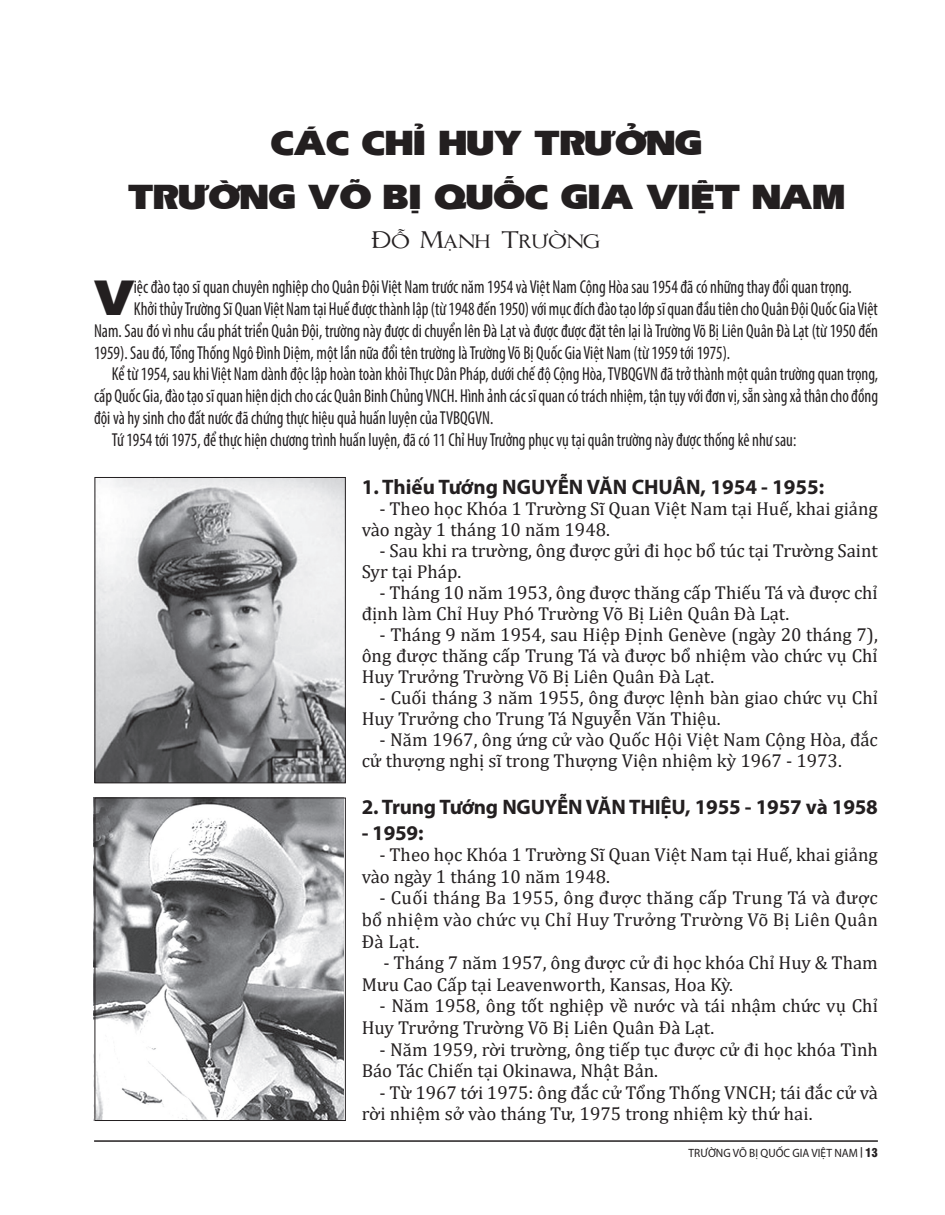
<style>
.page{position:relative;width:945px;height:1215px;background:#fff}
.page>*{position:absolute;margin:0;border:0;box-sizing:border-box;transform-origin:0 0}
.t1{font:900 51.3px "Erie";color:#231f20;scale:.9 1}
.t2{font:900 36px/54px "Erie";color:#231f20;text-align:center}
.t3{font:700 21px "Myriad Pro";letter-spacing:-.01em;color:#231f20}
.t4{font:21px "UTM Roman Classic";color:#231f20}
.t5{font:18.75px/21px "Cambria";color:#231f20}
.t6{font:condensed 18.75px "Myriad Pro";color:#231f20;scale:.9 1}
.t7{font:12px "Myriad Pro";color:#231f20;scale:.95 1}
.s1{font-weight:700;font-size:10.5px}
.s2{font-family:"UTM Swiss 721 Black Condensed"}
</style>
<div class="page">
<hr style="left:94px;top:1140px;width:784px;height:2px;background:#231f20">
<img style="left:97px;top:479px;width:247px;height:302px">
<div style="left:95px;top:477px;width:251px;height:306px;border:1px solid #231f20"></div>
<img style="left:93px;top:798px;width:251px;height:323px">
<div style="left:95px;top:798px;width:251px;height:323px;border:1px solid #231f20"></div>
<h2 class="t2" style="left:128px;top:117px;width:718px">CÁC CHỈ HUY TRƯỞNG<br>TRƯỜNG VÕ BỊ QUỐC GIA VIỆT NAM</h2>
<p class="t4" style="left:372px;top:229px;width:230px">Đỗ Mạnh Trường</p>
<h1 class="t1" style="left:93px;top:263px;width:47px">V</h1>
<p class="t6" style="left:134px;top:276px;width:799px">iệc đào tạo sĩ quan chuyên nghiệp cho Quân Đội Việt Nam trước năm 1954 và Việt Nam Cộng Hòa sau 1954 đã có những thay đổi quan trọng.</p>
<p class="t6" style="left:134px;top:298px;width:828px">Khởi thủy Trường Sĩ Quan Việt Nam tại Huế được thành lập (từ 1948 đến 1950) với mục đích đào tạo lớp sĩ quan đầu tiên cho Quân Đội Quốc Gia Việt</p>
<p class="t6" style="left:94px;top:319px;width:873px">Nam. Sau đó vì nhu cầu phát triển Quân Đội, trường này được di chuyển lên Đà Lạt và được được đặt tên lại là Trường Võ Bị Liên Quân Đà Lạt (từ 1950 đến</p>
<p class="t6" style="left:94px;top:341px;width:708px">1959). Sau đó, Tổng Thống Ngô Đình Diệm, một lần nữa đổi tên trường là Trường Võ Bị Quốc Gia Việt Nam (từ 1959 tới 1975).</p>
<p class="t6" style="left:112px;top:363px;width:853px">Kể từ 1954, sau khi Việt Nam dành độc lập hoàn toàn khỏi Thực Dân Pháp, dưới chế độ Cộng Hòa, TVBQGVN đã trở thành một quân trường quan trọng,</p>
<p class="t6" style="left:94px;top:385px;width:873px">cấp Quốc Gia, đào tạo sĩ quan hiện dịch cho các Quân Binh Chủng VNCH. Hình ảnh các sĩ quan có trách nhiệm, tận tụy với đơn vị, sẵn sàng xả thân cho đồng</p>
<p class="t6" style="left:94px;top:406px;width:445px">đội và hy sinh cho đất nước đã chứng thực hiệu quả huấn luyện của TVBQGVN.</p>
<p class="t6" style="left:112px;top:428px;width:762px">Tứ 1954 tới 1975, để thực hiện chương trình huấn luyện, đã có 11 Chỉ Huy Trưởng phục vụ tại quân trường này được thống kê như sau:</p>
<p class="t3" style="left:362px;top:473px;width:464px">1. Thiếu Tướng NGUYỄN VĂN CHUÂN, 1954 - 1955:</p>
<p class="t5" style="left:362px;top:498px;width:518px;text-indent:18px">- Theo học Khóa 1 Trường Sĩ Quan Việt Nam tại Huế, khai giảng vào ngày 1 tháng 10 năm 1948.</p>
<p class="t5" style="left:362px;top:540px;width:518px;text-indent:18px">- Sau khi ra trường, ông được gửi đi học bổ túc tại Trường Saint<br>Syr tại Pháp.</p>
<p class="t5" style="left:362px;top:582px;width:518px;text-indent:18px">- Tháng 10 năm 1953, ông được thăng cấp Thiếu Tá và được chỉ định làm Chỉ Huy Phó Trường Võ Bị Liên Quân Đà Lạt.</p>
<p class="t5" style="left:362px;top:624px;width:518px;text-align:justify;text-indent:18px">- Tháng 9 năm 1954, sau Hiệp Định Genève (ngày 20 tháng 7), ông được thăng cấp Trung Tá và được bổ nhiệm vào chức vụ Chỉ Huy Trưởng Trường Võ Bị Liên Quân Đà Lạt.</p>
<p class="t5" style="left:362px;top:687px;width:518px;text-indent:18px">- Cuối tháng 3 năm 1955, ông được lệnh bàn giao chức vụ Chỉ<br>Huy Trưởng cho Trung Tá Nguyễn Văn Thiệu.</p>
<p class="t5" style="left:362px;top:729px;width:518px;text-indent:18px">- Năm 1967, ông ứng cử vào Quốc Hội Việt Nam Cộng Hòa, đắc cử thượng nghị sĩ trong Thượng Viện nhiệm kỳ 1967 - 1973.</p>
<p class="t3" style="left:362px;top:793px;width:518px">2. Trung Tướng NGUYỄN VĂN THIỆU, 1955 - 1957 và 1958</p>
<p class="t3" style="left:362px;top:819px;width:63px">- 1959:</p>
<p class="t5" style="left:362px;top:844px;width:518px;line-height:21.6px;text-indent:18px">- Theo học Khóa 1 Trường Sĩ Quan Việt Nam tại Huế, khai giảng vào ngày 1 tháng 10 năm 1948.</p>
<p class="t5" style="left:362px;top:887px;width:518px;line-height:21.6px;text-align:justify;text-indent:18px">- Cuối tháng Ba 1955, ông được thăng cấp Trung Tá và được bổ nhiệm vào chức vụ Chỉ Huy Trưởng Trường Võ Bị Liên Quân Đà Lạt.</p>
<p class="t5" style="left:362px;top:952px;width:518px;line-height:21.6px;text-indent:22px">- Tháng 7 năm 1957, ông được cử đi học khóa Chỉ Huy &amp; Tham<br>Mưu Cao Cấp tại Leavenworth, Kansas, Hoa Kỳ.</p>
<p class="t5" style="left:362px;top:995px;width:518px;line-height:21.6px;text-indent:18px">- Năm 1958, ông tốt nghiệp về nước và tái nhậm chức vụ Chỉ<br>Huy Trưởng Trường Võ Bị Liên Quân Đà Lạt.</p>
<p class="t5" style="left:362px;top:1038px;width:518px;line-height:21.6px;text-indent:18px">- Năm 1959, rời trường, ông tiếp tục được cử đi học khóa Tình<br>Báo Tác Chiến tại Okinawa, Nhật Bản.</p>
<p class="t5" style="left:362px;top:1082px;width:518px;line-height:21.6px;text-indent:18px">- Từ 1967 tới 1975: ông đắc cử Tổng Thống VNCH; tái đắc cử và rời nhiệm sở vào tháng Tư, 1975 trong nhiệm kỳ thứ hai.</p>
<p class="t7" style="left:689px;top:1145px;width:201px">TRƯỜNG VÕ BỊ QUỐC GIA VIỆT NAM <span class="s1">|</span> <span class="s2">13</span></p>
</div>
